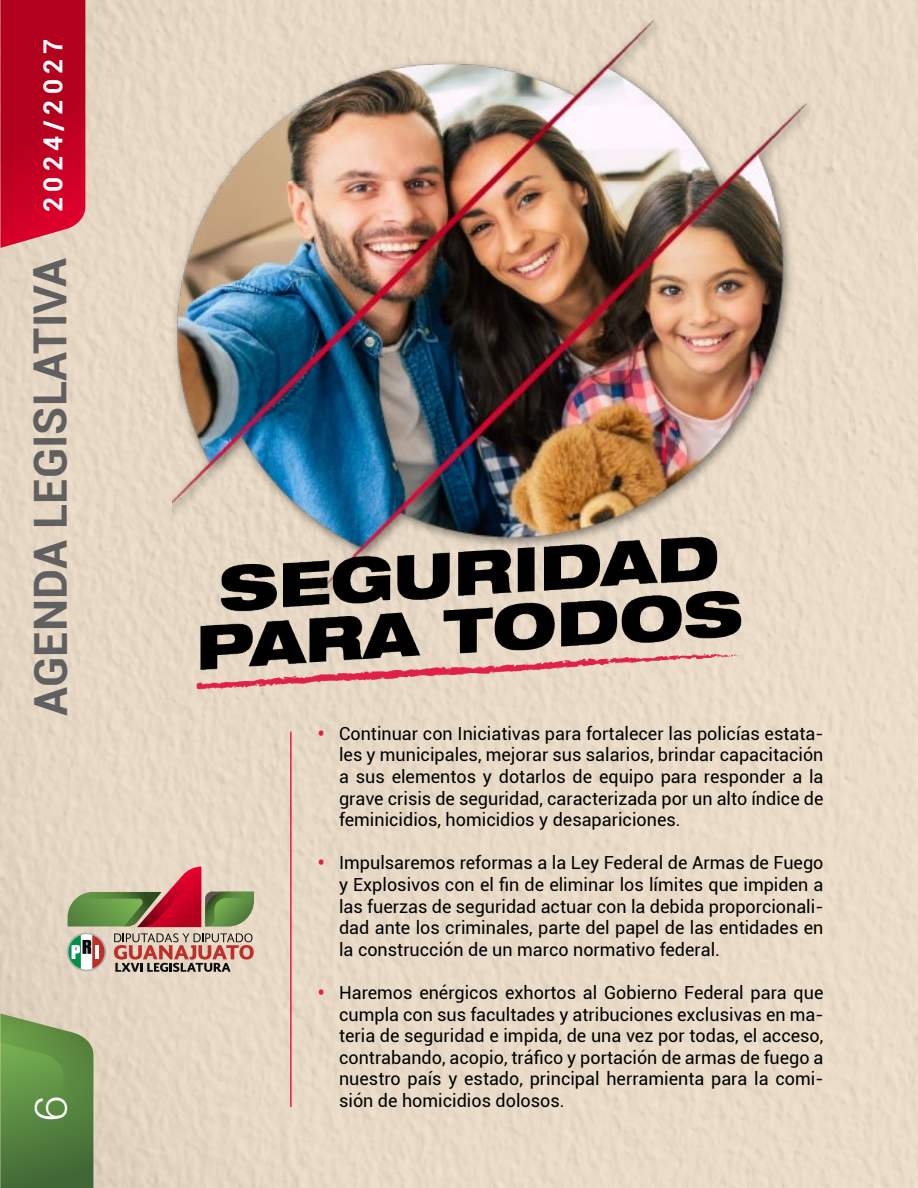
<style>
.page{position:relative;width:918px;height:1188px;background:#e8dac6}
.page>*{position:absolute;margin:0;border:0;box-sizing:border-box;transform-origin:0 0}
.t1{font:700 45.6px "Roboto";color:#606060}
.t2{font:300 45px "Helvetica Neue";color:#fff}
.t3{font:18px/21.6px "Roboto";color:#000;text-align:justify}
.s1{font-size:26.25px;color:#fff}
.s2{font-weight:900;color:#e02046}
</style>
<div class="page">
<img style="left:172px;top:13px;width:638px;height:584px">
<img style="left:195px;top:526px;width:547px;height:163px">
<svg style="left:67px;top:933px;width:39px;height:38px"></svg>
<svg style="left:68px;top:934px;width:37px;height:35px"></svg>
<svg style="left:114px;top:933px;width:140px;height:39px"></svg>
<svg style="left:68px;top:867px;width:186px;height:60px"></svg>
<hr style="left:290px;top:732px;width:2px;height:375px;background:#e02046">
<svg style="left:0;top:0;width:85px;height:248px;background:#bf0f2d"></svg>
<svg style="left:0;top:1014px;width:93px;height:174px;background:#618b49"></svg>
<h1 class="t1" style="left:18px;top:716px;width:678px;rotate:-90deg">AGENDA LEGISLATIVA <span class="s1">2 0 2 4 / 2 0 2 7</span></h1>
<h2 class="t2" style="left:14px;top:1121px;width:27px;rotate:-90deg">6</h2>
<p class="t3" style="left:339px;top:722px;width:486px;text-indent:-21px"><span class="s2">•</span> Continuar con Iniciativas para fortalecer las policías estata&shy;les y municipales, mejorar sus salarios, brindar capacitación a sus elementos y dotarlos de equipo para responder a la grave crisis de seguridad, caracterizada por un alto índice de feminicidios, homicidios y desapariciones.</p>
<p class="t3" style="left:339px;top:852px;width:486px;text-indent:-21px"><span class="s2">•</span> Impulsaremos reformas a la Ley Federal de Armas de Fuego y Explosivos con el fin de eliminar los límites que impiden a las fuerzas de seguridad actuar con la debida proporcionali&shy;dad ante los criminales, parte del papel de las entidades en la construcción de un marco normativo federal.</p>
<p class="t3" style="left:339px;top:981px;width:486px;text-indent:-21px"><span class="s2">•</span> Haremos enérgicos exhortos al Gobierno Federal para que cumpla con sus facultades y atribuciones exclusivas en ma&shy;teria de seguridad e impida, de una vez por todas, el acceso, contrabando, acopio, tráfico y portación de armas de fuego a nuestro país y estado, principal herramienta para la comi&shy;sión de homicidios dolosos.</p>
</div>
